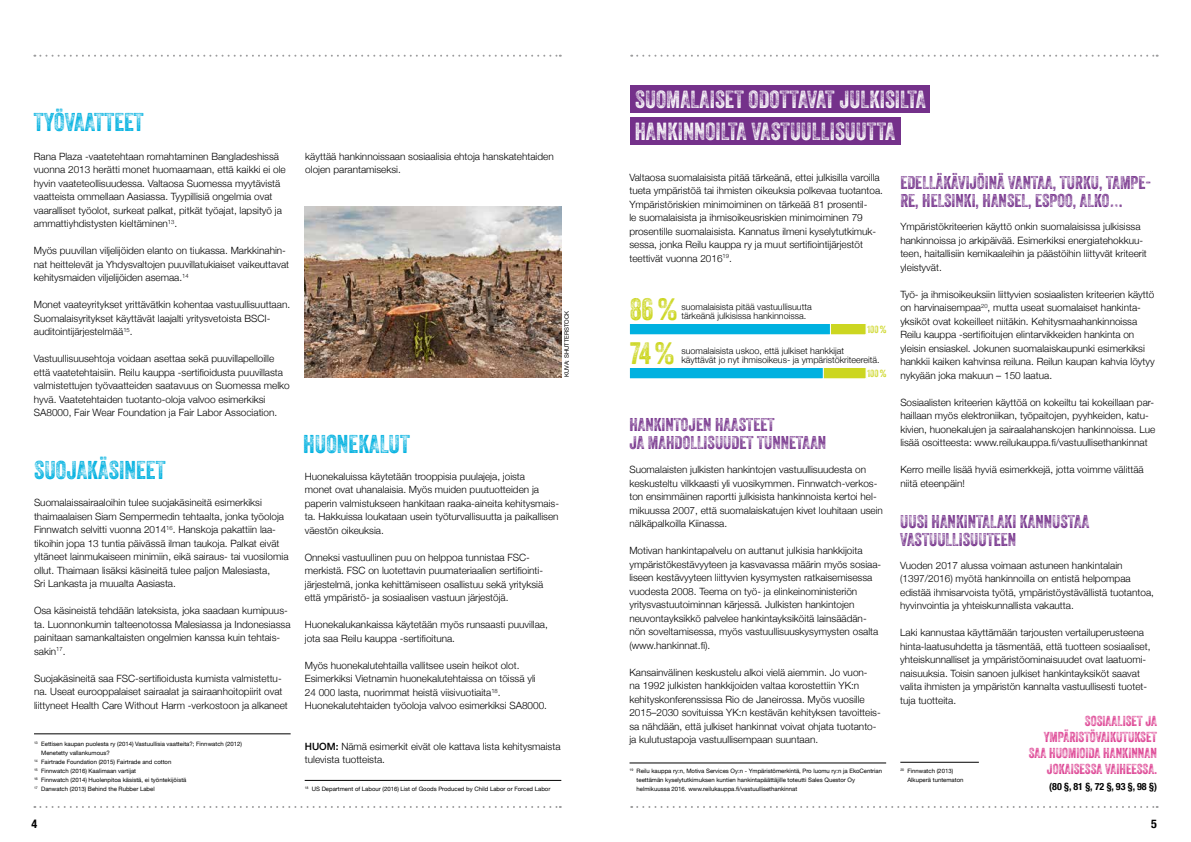
<style>
.page{position:relative;width:1191px;height:842px;background:#fff}
.page>*{position:absolute;margin:0;border:0;box-sizing:border-box;transform-origin:0 0}
.t1{font:30px "Veneer Three";color:#ccd621}
.t2{font:25px "Veneer Three";color:#00b1e0}
.t3{font:24px "Veneer Three";color:#fff}
.t4{font:18px/18px "Veneer Three";color:#74318a}
.t5{font:14px/16px "Veneer Three";color:#db398d;text-align:right}
.t6{font:700 condensed 12px "Helvetica Neue";color:#000}
.t7{font:300 10px/13.5px "Helvetica Neue";color:#000}
.t8{font:700 condensed 10px "Helvetica Neue";color:#000}
.t9{font:10px "Veneer Three";color:#ccd621}
.t10{font:300 9px/9px "Helvetica Neue";color:#000}
.t11{font:6px/9px "Helvetica Neue";color:#000}
.s1{font-weight:500}
</style>
<div class="page">
<svg style="left:34px;top:806px;width:527px;height:2px"></svg>
<svg style="left:34px;top:55px;width:527px;height:2px"></svg>
<svg style="left:631px;top:806px;width:526px;height:2px"></svg>
<svg style="left:631px;top:55px;width:526px;height:2px"></svg>
<hr style="left:34px;top:734px;width:257px;height:1px;background:#000">
<hr style="left:305px;top:780px;width:256px;height:1px;background:#000">
<img style="left:304px;top:207px;width:257px;height:170px">
<div style="left:630px;top:118px;width:270px;height:27px;background:#74318a"></div>
<div style="left:630px;top:86px;width:300px;height:27px;background:#74318a"></div>
<div style="left:829px;top:323px;width:37px;height:12px;background:#ccd621;border:1px solid #fff"></div>
<div style="left:629px;top:323px;width:202px;height:12px;background:#00b1e0;border:1px solid #fff"></div>
<div style="left:822px;top:367px;width:44px;height:12px;background:#ccd621;border:1px solid #fff"></div>
<div style="left:629px;top:367px;width:194px;height:12px;background:#00b1e0;border:1px solid #fff"></div>
<hr style="left:629px;top:763px;width:257px;height:1px;background:#000">
<hr style="left:900px;top:762px;width:79px;height:1px;background:#000">
<h2 class="t2" style="left:34px;top:107px;width:111px">TYÖVAATTEET</h2>
<p class="t7" style="left:34px;top:149px;width:253px">Rana Plaza -vaatetehtaan romahtaminen Bangladeshissä vuonna 2013 herätti monet huomaamaan, että kaikki ei ole hyvin vaateteollisuudessa. Valtaosa Suomessa myytävistä vaatteista ommellaan Aasiassa. Tyypillisiä ongelmia ovat vaaralliset työolot, surkeat palkat, pitkät työajat, lapsityö ja ammattiyhdistysten kieltäminen<sup>13</sup>.</p>
<p class="t7" style="left:34px;top:243px;width:257px">Myös puuvillan viljelijöiden elanto on tiukassa. Markkinahin&shy;nat heittelevät ja Yhdysvaltojen puuvillatukiaiset vaikeuttavat kehitysmaiden viljelijöiden asemaa.<sup>14</sup></p>
<p class="t7" style="left:34px;top:297px;width:258px">Monet vaateyritykset yrittävätkin kohentaa vastuullisuuttaan.<br>Suomalaisyritykset käyttävät laajalti yritysvetoista BSCI&shy;auditointijärjestelmää<sup>15</sup>.</p>
<p class="t7" style="left:34px;top:351px;width:257px">Vastuullisuusehtoja voidaan asettaa sekä puuvillapelloille että vaatetehtaisiin. Reilu kauppa -sertifioidusta puuvillasta valmistettujen työvaatteiden saatavuus on Suomessa melko hyvä. Vaatetehtaiden tuotanto-oloja valvoo esimerkiksi SA8000, Fair Wear Foundation ja Fair Labor Association.</p>
<h2 class="t2" style="left:34px;top:455px;width:133px">SUOJAKÄSINEET</h2>
<p class="t7" style="left:34px;top:495px;width:256px">Suomalaissairaaloihin tulee suojakäsineitä esimerkiksi thaimaalaisen Siam Sempermedin tehtaalta, jonka työoloja Finnwatch selvitti vuonna 2014<sup>16</sup>. Hanskoja pakattiin laa&shy;tikoihin jopa 13 tuntia päivässä ilman taukoja. Palkat eivät yltäneet lainmukaiseen minimiin, eikä sairaus- tai vuosilomia ollut. Thaimaan lisäksi käsineitä tulee paljon Malesiasta,<br>Sri Lankasta ja muualta Aasiasta.</p>
<p class="t7" style="left:34px;top:603px;width:258px">Osa käsineistä tehdään lateksista, joka saadaan kumipuus&shy;ta. Luonnonkumin talteenotossa Malesiassa ja Indonesiassa painitaan samankaltaisten ongelmien kanssa kuin tehtais&shy;sakin<sup>17</sup>.</p>
<p class="t7" style="left:34px;top:670px;width:255px">Suojakäsineitä saa FSC-sertifioidusta kumista valmistettu&shy;na. Useat eurooppalaiset sairaalat ja sairaanhoitopiirit ovat liittyneet Health Care Without Harm -verkostoon ja alkaneet</p>
<p class="t7" style="left:305px;top:149px;width:250px">käyttää hankinnoissaan sosiaalisia ehtoja hanskatehtaiden olojen parantamiseksi.</p>
<p class="t11" style="left:562px;top:377px;width:68px;rotate:-90deg">KUVA: SHUTTERSTOCK</p>
<h2 class="t2" style="left:303px;top:429px;width:108px">HUONEKALUT</h2>
<p class="t7" style="left:305px;top:469px;width:256px">Huonekaluissa käytetään trooppisia puulajeja, joista<br>monet ovat uhanalaisia. Myös muiden puutuotteiden ja paperin valmistukseen hankitaan raaka-aineita kehitysmais&shy;ta. Hakkuissa loukataan usein työturvallisuutta ja paikallisen väestön oikeuksia.</p>
<p class="t7" style="left:305px;top:550px;width:240px">Onneksi vastuullinen puu on helppoa tunnistaa FSC&shy;merkistä. FSC on luotettavin puumateriaalien sertifiointi&shy;järjestelmä, jonka kehittämiseen osallistuu sekä yrityksiä että ympäristö- ja sosiaalisen vastuun järjestöjä.</p>
<p class="t7" style="left:305px;top:617px;width:244px">Huonekalukankaissa käytetään myös runsaasti puuvillaa, jota saa Reilu kauppa -sertifioituna.</p>
<p class="t7" style="left:305px;top:658px;width:244px">Myös huonekalutehtailla vallitsee usein heikot olot.<br>Esimerkiksi Vietnamin huonekalutehtaissa on töissä yli 24 000 lasta, nuorimmat heistä viisivuotiaita<sup>18</sup>.<br>Huonekalutehtaiden työoloja valvoo esimerkiksi SA8000.</p>
<p class="t7" style="left:305px;top:739px;width:257px"><span class="s1">HUOM:</span> Nämä esimerkit eivät ole kattava lista kehitysmaista tulevista tuotteista.</p>
<p class="t11" style="left:34px;top:739px;width:209px"><sup>13</sup> Eettisen kaupan puolesta ry (2014) Vastuullisia vaatteita?; Finnwatch (2012)</p>
<p class="t11" style="left:41px;top:748px;width:70px">Menetetty vallankumous?</p>
<p class="t11" style="left:34px;top:757px;width:139px"><sup>14</sup> Fairtrade Foundation (2015) Fairtrade and cotton</p>
<p class="t11" style="left:34px;top:766px;width:104px"><sup>15</sup> Finnwatch (2016) Kaalimaan vartijat</p>
<p class="t11" style="left:34px;top:775px;width:154px"><sup>16</sup> Finnwatch (2014) Huolenpitoa käsistä, ei työntekijöistä</p>
<p class="t11" style="left:34px;top:784px;width:122px"><sup>17</sup> Danwatch (2013) Behind the Rubber Label</p>
<p class="t11" style="left:305px;top:784px;width:247px"><sup>18</sup> US Department of Labour (2016) List of Goods Produced by Child Labor or Forced Labor</p>
<h3 class="t3" style="left:635px;top:85px;width:292px">SUOMALAISET ODOTTAVAT JULKISILTA</h3>
<h3 class="t3" style="left:635px;top:117px;width:262px">HANKINNOILTA VASTUULLISUUTTA</h3>
<h3 class="t4" style="left:900px;top:173px;width:252px">EDELLÄKÄVIJÖINÄ VANTAA, TURKU, TAMPE-<br>RE, HELSINKI, HANSEL, ESPOO, ALKO…</h3>
<p class="t7" style="left:629px;top:170px;width:255px">Valtaosa suomalaisista pitää tärkeänä, ettei julkisilla varoilla tueta ympäristöä tai ihmisten oikeuksia polkevaa tuotantoa.<br>Ympäristöriskien minimoiminen on tärkeää 81 prosentil-<br>le suomalaisista ja ihmisoikeusriskien minimoiminen 79 prosentille suomalaisista. Kannatus ilmeni kyselytutkimuk&shy;sessa, jonka Reilu kauppa ry ja muut sertifiointijärjestöt teettivät vuonna 2016<sup>19</sup>.</p>
<p class="t7" style="left:900px;top:219px;width:248px">Ympäristökriteerien käyttö onkin suomalaisissa julkisissa hankinnoissa jo arkipäivää. Esimerkiksi energiatehokkuu&shy;teen, haitallisiin kemikaaleihin ja päästöihin liittyvät kriteerit yleistyvät.</p>
<p class="t7" style="left:900px;top:287px;width:256px">Työ- ja ihmisoikeuksiin liittyvien sosiaalisten kriteerien käyttö on harvinaisempaa<sup>20</sup>, mutta useat suomalaiset hankinta&shy;yksiköt ovat kokeilleet niitäkin. Kehitysmaahankinnoissa Reilu kauppa -sertifioitujen elintarvikkeiden hankinta on yleisin ensiaskel. Jokunen suomalaiskaupunki esimerkiksi hankkii kaiken kahvinsa reiluna. Reilun kaupan kahvia löytyy nykyään joka makuun – 150 laatua.</p>
<p class="t7" style="left:900px;top:395px;width:256px">Sosiaalisten kriteerien käyttöä on kokeiltu tai kokeillaan par&shy;haillaan myös elektroniikan, työpaitojen, pyyhkeiden, katu&shy;kivien, huonekalujen ja sairaalahanskojen hankinnoissa. Lue lisää osoitteesta: www.reilukauppa.fi/vastuullisethankinnat</p>
<p class="t7" style="left:900px;top:462px;width:245px">Kerro meille lisää hyviä esimerkkejä, jotta voimme välittää niitä eteenpäin!</p>
<h1 class="t1" style="left:630px;top:291px;width:49px">86%</h1>
<p class="t10" style="left:681px;top:302px;width:132px">suomalaisista pitää vastuullisuutta tärkeänä julkisissa hankinnoissa.</p>
<p class="t9" style="left:867px;top:323px;width:20px">100%</p>
<p class="t9" style="left:867px;top:367px;width:20px">100%</p>
<h1 class="t1" style="left:630px;top:335px;width:46px">74%</h1>
<p class="t10" style="left:681px;top:345px;width:200px">suomalaisista uskoo, että julkiset hankkijat käyttävät jo nyt ihmisoikeus- ja ympäristökriteereitä.</p>
<h3 class="t4" style="left:629px;top:415px;width:198px">HANKINTOJEN HAASTEET<br>JA MAHDOLLISUUDET TUNNETAAN</h3>
<p class="t7" style="left:629px;top:462px;width:255px">Suomalaisten julkisten hankintojen vastuullisuudesta on keskusteltu vilkkaasti yli vuosikymmen. Finnwatch-verkos&shy;ton ensimmäinen raportti julkisista hankinnoista kertoi hel&shy;mikuussa 2007, että suomalaiskatujen kivet louhitaan usein nälkäpalkoilla Kiinassa.</p>
<p class="t7" style="left:629px;top:543px;width:253px">Motivan hankintapalvelu on auttanut julkisia hankkijoita ympäristökestävyyteen ja kasvavassa määrin myös sosiaa&shy;liseen kestävyyteen liittyvien kysymysten ratkaisemisessa vuodesta 2008. Teema on työ- ja elinkeinoministeriön yritysvastuutoiminnan kärjessä. Julkisten hankintojen neuvontayksikkö palvelee hankintayksiköitä lainsäädän&shy;nön soveltamisessa, myös vastuullisuuskysymysten osalta (www.hankinnat.fi).</p>
<p class="t7" style="left:629px;top:664px;width:253px">Kansainvälinen keskustelu alkoi vielä aiemmin. Jo vuon-<br>na 1992 julkisten hankkijoiden valtaa korostettiin YK:n kehityskonferenssissa Rio de Janeirossa. Myös vuosille 2015–2030 sovituissa YK:n kestävän kehityksen tavoitteis&shy;sa nähdään, että julkiset hankinnat voivat ohjata tuotanto&shy;ja kulutustapoja vastuullisempaan suuntaan.</p>
<h3 class="t4" style="left:900px;top:512px;width:191px">UUSI HANKINTALAKI KANNUSTAA<br>VASTUULLISUUTEEN</h3>
<p class="t7" style="left:900px;top:558px;width:255px">Vuoden 2017 alussa voimaan astuneen hankintalain (1397/2016) myötä hankinnoilla on entistä helpompaa edistää ihmisarvoista työtä, ympäristöystävällistä tuotantoa, hyvinvointia ja yhteiskunnallista vakautta.</p>
<p class="t7" style="left:900px;top:625px;width:252px">Laki kannustaa käyttämään tarjousten vertailuperusteena hinta-laatusuhdetta ja täsmentää, että tuotteen sosiaaliset, yhteiskunnalliset ja ympäristöominaisuudet ovat laatuomi&shy;naisuuksia. Toisin sanoen julkiset hankintayksiköt saavat valita ihmisten ja ympäristön kannalta vastuullisesti tuotet&shy;tuja tuotteita.</p>
<h3 class="t5" style="left:1028px;top:713px;width:130px">SOSIAALISET JA<br>YMPÄRISTÖVAIKUTUKSET<br>SAA HUOMIOIDA HANKINNAN<br>JOKAISESSA VAIHEESSA.</h3>
<p class="t8" style="left:1049px;top:778px;width:109px">(80 §, 81 §, 72 §, 93 §, 98 §)</p>
<p class="t11" style="left:636px;top:767px;width:247px;text-indent:-7px"><sup>19</sup> Reilu kauppa ry:n, Motiva Services Oy:n - Ympäristömerkintä, Pro luomu ry:n ja EkoCentrian teettämän kyselytutkimuksen kuntien hankintapäättäjille toteutti Sales Questor Oy helmikuussa 2016. www.reilukauppa.fi/vastuullisethankinnat</p>
<p class="t11" style="left:907px;top:766px;width:58px;text-indent:-7px"><sup>20</sup> Finnwatch (2013)<br>Alkuperä tuntematon</p>
<p class="t6" style="left:32px;top:814px;width:7px">4</p>
<p class="t6" style="left:1151px;top:814px;width:7px">5</p>
</div>
